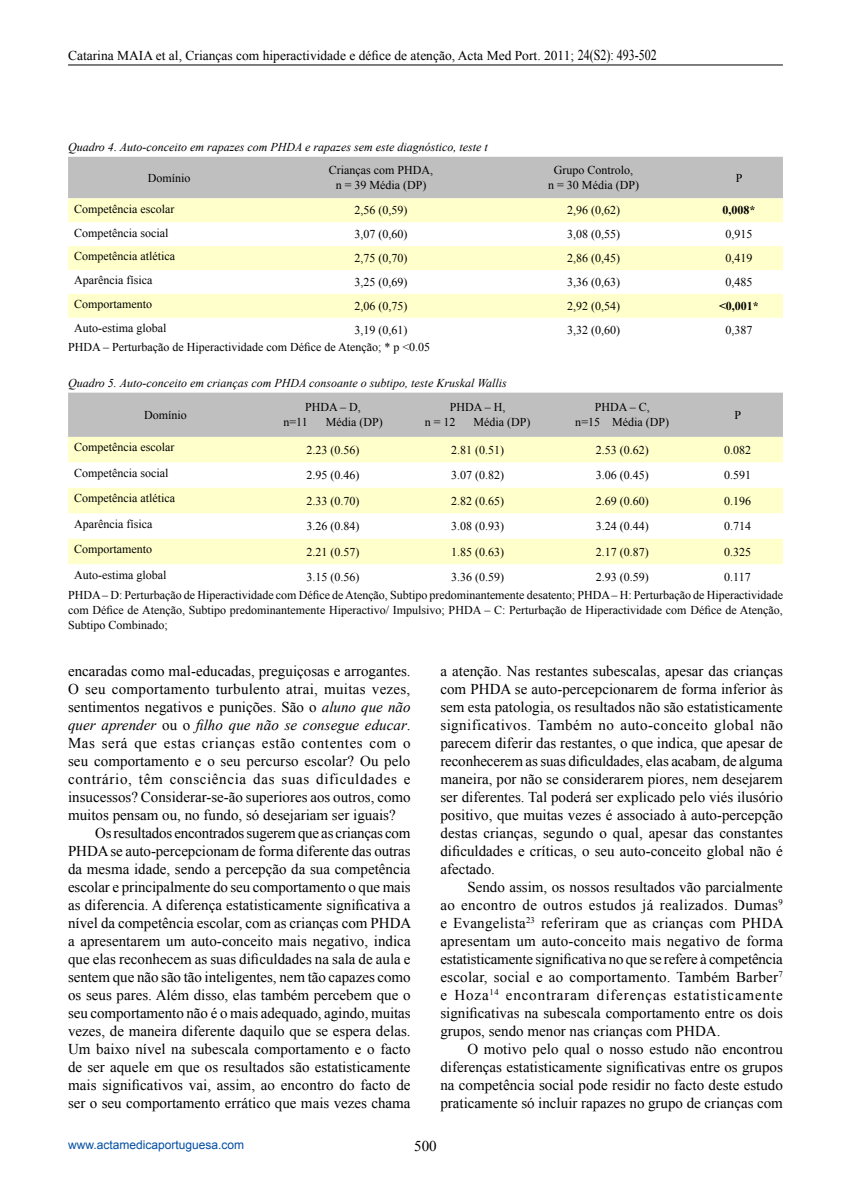
<style>
.page{position:relative;width:851px;height:1191px;background:#fff}
.page>*{position:absolute;margin:0;border:0;box-sizing:border-box;transform-origin:0 0}
.t1{font:15px/18px "Times New Roman";color:#000;text-align:justify}
.t2{font:15px "Times New Roman";letter-spacing:.02em;color:#000}
.t3{font:15px "Times New Roman";letter-spacing:.045em;color:#000}
.t4{font:italic 15px "Times New Roman";letter-spacing:.005em;color:#000}
.t5{font:15px "Times New Roman";letter-spacing:.035em;color:#000}
.t6{font:13.5px "Times New Roman";color:#000}
.t7{font:12px/15px "Times New Roman";color:#000}
.t8{font:italic 12px "Times New Roman";color:#000}
.t9{font:12px "Arial";color:#034ea2}
.t10{font:700 12px "Times New Roman";color:#000}
.s1{font-size:15px}
.s2{font-style:italic}
.s3{font-style:normal}
</style>
<div class="page">
<div style="left:68px;top:157px;width:714px;height:41px;background:#bfbfbf"></div>
<svg style="left:68px;top:198px;width:714px;height:120px;fill:#ffc"></svg>
<div style="left:68px;top:393px;width:714px;height:44px;background:#bfbfbf"></div>
<svg style="left:68px;top:437px;width:714px;height:127px;fill:#ffc"></svg>
<hr style="left:68px;top:65px;width:714px;height:1px;background:#000">
<p class="t6" style="left:68px;top:47px;width:590px">Catarina MAIA et al, Crianças com hiperactividade e défice de atenção, Acta Med Port. 2011; <span class="s1">24(S2): 493-502</span></p>
<p class="t8" style="left:68px;top:138px;width:421px">Quadro 4. Auto-conceito em rapazes com PHDA e rapazes sem este diagnóstico, teste t</p>
<p class="t7" style="left:148px;top:170px;width:44px">Domínio</p>
<p class="t7" style="left:329px;top:162px;width:106px;text-align:center">Crianças com PHDA, n = 39 Média (DP)</p>
<p class="t7" style="left:548px;top:162px;width:92px;text-align:center">Grupo Controlo,<br>n = 30 Média (DP)</p>
<p class="t7" style="left:735px;top:170px;width:8px">P</p>
<p class="t7" style="left:74px;top:201px;width:102px">Competência escolar</p>
<p class="t7" style="left:354px;top:203px;width:54px">2,56 (0,59)</p>
<p class="t7" style="left:567px;top:203px;width:54px">2,96 (0,62)</p>
<p class="t10" style="left:722px;top:202px;width:34px">0,008*</p>
<p class="t7" style="left:74px;top:225px;width:96px">Competência social</p>
<p class="t7" style="left:354px;top:227px;width:54px">3,07 (0,60)</p>
<p class="t7" style="left:567px;top:227px;width:54px">3,08 (0,55)</p>
<p class="t7" style="left:725px;top:227px;width:28px">0,915</p>
<p class="t7" style="left:74px;top:249px;width:102px">Competência atlética</p>
<p class="t7" style="left:354px;top:250px;width:54px">2,75 (0,70)</p>
<p class="t7" style="left:567px;top:250px;width:54px">2,86 (0,45)</p>
<p class="t7" style="left:725px;top:250px;width:28px">0,419</p>
<p class="t7" style="left:74px;top:273px;width:80px">Aparência física</p>
<p class="t7" style="left:354px;top:274px;width:54px">3,25 (0,69)</p>
<p class="t7" style="left:567px;top:274px;width:54px">3,36 (0,63)</p>
<p class="t7" style="left:725px;top:274px;width:28px">0,485</p>
<p class="t7" style="left:74px;top:296px;width:79px">Comportamento</p>
<p class="t7" style="left:354px;top:298px;width:54px">2,06 (0,75)</p>
<p class="t7" style="left:567px;top:298px;width:54px">2,92 (0,54)</p>
<p class="t10" style="left:719px;top:297px;width:41px">&lt;0,001*</p>
<p class="t7" style="left:74px;top:320px;width:94px">Auto-estima global</p>
<p class="t7" style="left:354px;top:322px;width:54px">3,19 (0,61)</p>
<p class="t7" style="left:567px;top:322px;width:54px">3,32 (0,60)</p>
<p class="t7" style="left:725px;top:322px;width:28px">0,387</p>
<p class="t7" style="left:68px;top:339px;width:363px">PHDA – Perturbação de Hiperactividade com Défice de Atenção; * p &lt;0.05</p>
<p class="t8" style="left:68px;top:374px;width:440px">Quadro 5. Auto-conceito em crianças com PHDA consoante o subtipo, teste Kruskal Wallis</p>
<p class="t7" style="left:144px;top:407px;width:44px">Domínio</p>
<p class="t7" style="left:283px;top:400px;width:79px;text-indent:22px">PHDA – D, n=11</p>
<p class="t7" style="left:424px;top:400px;width:82px;text-indent:25px">PHDA – H, n = 12</p>
<p class="t7" style="left:575px;top:400px;width:95px;text-align:center">PHDA – C,<br>n=15 Média (DP)</p>
<p class="t7" style="left:734px;top:407px;width:8px">P</p>
<p class="t7" style="left:325px;top:415px;width:58px">Média (DP)</p>
<p class="t7" style="left:473px;top:415px;width:58px">Média (DP)</p>
<p class="t7" style="left:74px;top:439px;width:102px">Competência escolar</p>
<p class="t7" style="left:306px;top:442px;width:54px">2.23 (0.56)</p>
<p class="t7" style="left:451px;top:442px;width:54px">2.81 (0.51)</p>
<p class="t7" style="left:595px;top:442px;width:54px">2.53 (0.62)</p>
<p class="t7" style="left:724px;top:442px;width:28px">0.082</p>
<p class="t7" style="left:74px;top:465px;width:96px">Competência social</p>
<p class="t7" style="left:306px;top:467px;width:54px">2.95 (0.46)</p>
<p class="t7" style="left:451px;top:467px;width:54px">3.07 (0.82)</p>
<p class="t7" style="left:595px;top:467px;width:54px">3.06 (0.45)</p>
<p class="t7" style="left:724px;top:467px;width:28px">0.591</p>
<p class="t7" style="left:74px;top:490px;width:102px">Competência atlética</p>
<p class="t7" style="left:306px;top:493px;width:54px">2.33 (0.70)</p>
<p class="t7" style="left:451px;top:493px;width:54px">2.82 (0.65)</p>
<p class="t7" style="left:595px;top:493px;width:54px">2.69 (0.60)</p>
<p class="t7" style="left:724px;top:493px;width:28px">0.196</p>
<p class="t7" style="left:74px;top:516px;width:80px">Aparência física</p>
<p class="t7" style="left:306px;top:518px;width:54px">3.26 (0.84)</p>
<p class="t7" style="left:451px;top:518px;width:54px">3.08 (0.93)</p>
<p class="t7" style="left:595px;top:518px;width:54px">3.24 (0.44)</p>
<p class="t7" style="left:724px;top:518px;width:28px">0.714</p>
<p class="t7" style="left:74px;top:541px;width:80px">Comportamento</p>
<p class="t7" style="left:306px;top:544px;width:54px">2.21 (0.57)</p>
<p class="t7" style="left:451px;top:544px;width:54px">1.85 (0.63)</p>
<p class="t7" style="left:595px;top:544px;width:54px">2.17 (0.87)</p>
<p class="t7" style="left:724px;top:544px;width:28px">0.325</p>
<p class="t7" style="left:74px;top:567px;width:94px">Auto-estima global</p>
<p class="t7" style="left:306px;top:569px;width:54px">3.15 (0.56)</p>
<p class="t7" style="left:451px;top:569px;width:54px">3.36 (0.59)</p>
<p class="t7" style="left:595px;top:569px;width:54px">2.93 (0.59)</p>
<p class="t7" style="left:68px;top:568px;width:716px;line-height:17.5px;text-indent:656px">0.117<br>PHDA – D: Perturbação de Hiperactividade com Défice de Atenção, Subtipo predominantemente desatento; PHDA – H: Perturbação de Hiperactividade</p>
<p class="t7" style="left:68px;top:602px;width:716px">com Défice de Atenção, Subtipo predominantemente Hiperactivo/ Impulsivo; PHDA – C: Perturbação de Hiperactividade com Défice de Atenção,<br>Subtipo Combinado;</p>
<p class="t1" style="left:440px;top:662px;width:344px">a atenção. Nas restantes subescalas, apesar das crianças com PHDA se auto-percepcionarem de forma inferior às sem esta patologia, os resultados não são estatisticamente significativos. Também no auto-conceito global não parecem diferir das restantes, o que indica, que apesar de reconhecerem as suas dificuldades, elas acabam, de alguma maneira, por não se considerarem piores, nem desejarem ser diferentes. Tal poderá ser explicado pelo viés ilusório positivo, que muitas vezes é associado à auto-percepção destas crianças, segundo o qual, apesar das constantes dificuldades e críticas, o seu auto-conceito global não é afectado.</p>
<p class="t1" style="left:440px;top:878px;width:344px;text-indent:27px">Sendo assim, os nossos resultados vão parcialmente ao encontro de outros estudos já realizados. Dumas<sup>9 </sup>e Evangelista<sup>23</sup> referiram que as crianças com PHDA apresentam um auto-conceito mais negativo de forma estatisticamente significativa no que se refere à competência escolar, social e ao comportamento. Também Barber<sup>7 </sup>e Hoza<sup>14</sup> encontraram diferenças estatisticamente significativas na subescala comportamento entre os dois grupos, sendo menor nas crianças com PHDA.</p>
<p class="t1" style="left:440px;top:1040px;width:344px;text-indent:27px">O motivo pelo qual o nosso estudo não encontrou diferenças estatisticamente significativas entre os grupos na competência social pode residir no facto deste estudo praticamente só incluir rapazes no grupo de crianças com</p>
<p class="t1" style="left:68px;top:662px;width:344px">encaradas como mal-educadas, preguiçosas e arrogantes.</p>
<p class="t2" style="left:68px;top:679px;width:344px">O seu comportamento turbulento atrai, muitas vezes,</p>
<p class="t1" style="left:68px;top:698px;width:344px">sentimentos negativos e punições. São o <span class="s2">aluno que não</span></p>
<p class="t4" style="left:68px;top:714px;width:344px">quer aprender <span class="s3">ou o</span> filho que não se consegue educar<span class="s3">.</span></p>
<p class="t5" style="left:68px;top:733px;width:344px">Mas será que estas crianças estão contentes com o</p>
<p class="t1" style="left:68px;top:752px;width:344px">seu comportamento e o seu percurso escolar? Ou pelo</p>
<p class="t3" style="left:68px;top:769px;width:344px">contrário, têm consciência das suas dificuldades e</p>
<p class="t1" style="left:68px;top:788px;width:344px">insucessos? Considerar-se-ão superiores aos outros, como</p>
<p class="t1" style="left:68px;top:806px;width:329px">muitos pensam ou, no fundo, só desejariam ser iguais?</p>
<p class="t1" style="left:95px;top:824px;width:317px">Os resultados encontrados sugerem que as crianças com</p>
<p class="t1" style="left:68px;top:842px;width:344px">PHDA se auto-percepcionam de forma diferente das outras</p>
<p class="t1" style="left:68px;top:860px;width:344px">da mesma idade, sendo a percepção da sua competência</p>
<p class="t1" style="left:68px;top:878px;width:344px">escolar e principalmente do seu comportamento o que mais</p>
<p class="t1" style="left:68px;top:896px;width:344px">as diferencia. A diferença estatisticamente significativa a</p>
<p class="t1" style="left:68px;top:914px;width:345px">nível da competência escolar, com as crianças com PHDA</p>
<p class="t1" style="left:68px;top:932px;width:344px">a apresentarem um auto-conceito mais negativo, indica</p>
<p class="t1" style="left:68px;top:950px;width:344px">que elas reconhecem as suas dificuldades na sala de aula e</p>
<p class="t1" style="left:68px;top:968px;width:344px">sentem que não são tão inteligentes, nem tão capazes como</p>
<p class="t1" style="left:68px;top:986px;width:344px">os seus pares. Além disso, elas também percebem que o</p>
<p class="t1" style="left:68px;top:1004px;width:344px">seu comportamento não é o mais adequado, agindo, muitas</p>
<p class="t1" style="left:68px;top:1022px;width:344px">vezes, de maneira diferente daquilo que se espera delas.</p>
<p class="t1" style="left:68px;top:1040px;width:344px">Um baixo nível na subescala comportamento e o facto</p>
<p class="t1" style="left:68px;top:1058px;width:344px">de ser aquele em que os resultados são estatisticamente</p>
<p class="t1" style="left:68px;top:1076px;width:344px">mais significativos vai, assim, ao encontro do facto de</p>
<p class="t1" style="left:68px;top:1094px;width:344px">ser o seu comportamento errático que mais vezes chama</p>
<p class="t9" style="left:68px;top:1136px;width:178px">www.actamedicaportuguesa.com</p>
<p class="t1" style="left:414px;top:1137px;width:24px">500</p>
</div>
